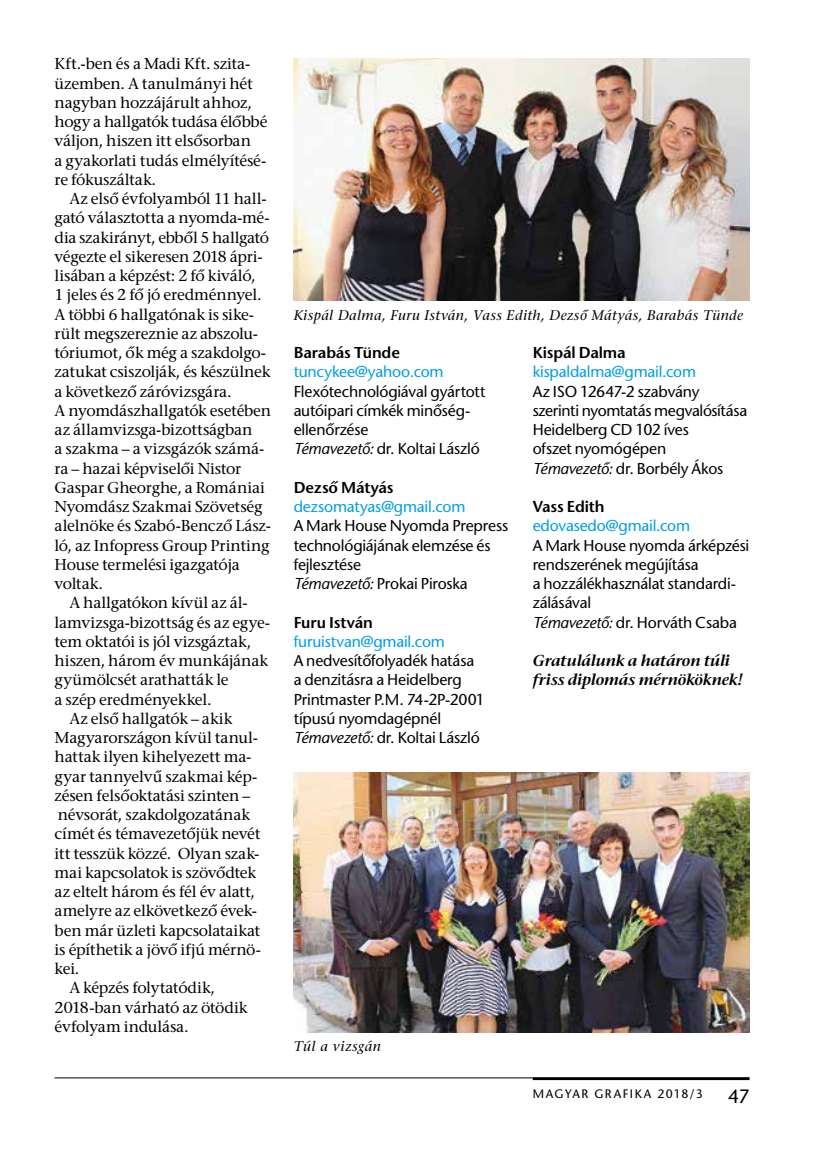
<style>
.page{position:relative;width:819px;height:1166px;background:#fff}
.page>*{position:absolute;margin:0;border:0;box-sizing:border-box;transform-origin:0 0}
.t1{font:19.25px "ITC Stone Sans";color:#000}
.t2{font:15.75px/19.2px "ITC Stone Serif";letter-spacing:-.015em;color:#000}
.t3{font:15.75px/19.2px "ITC Stone Sans";letter-spacing:-.015em;color:#000}
.t4{font:15.75px "ITC Stone Sans";letter-spacing:-.015em;color:#009ee3}
.t5{font:600 15.75px "ITC Stone Sans";letter-spacing:-.01em;color:#000}
.t6{font:italic 600 15.75px/19.2px "ITC Stone Serif";letter-spacing:-.015em;color:#000}
.t7{font:italic 14px "ITC Stone Serif";letter-spacing:.03em;color:#000}
.t8{font:12.25px "ITC Stone Sans";letter-spacing:.12em;color:#000}
.s1{font-style:italic}
</style>
<div class="page">
<hr style="left:55px;top:1077px;width:694px;height:1px;background:#000">
<hr style="left:532px;top:1077px;width:217px;height:3px;background:#000">
<img style="left:294px;top:772px;width:455px;height:260px">
<img style="left:294px;top:58px;width:455px;height:242px">
<p class="t2" style="left:55px;top:57px;width:214px">Kft.-ben és a Madi Kft. szita&shy;üzemben. A tanulmányi hét nagyban hozzájárult ahhoz, hogy a hallgatók tudása élőbbé váljon, hiszen itt elsősorban<br>a gyakorlati tudás elmélyítésé&shy;re fókuszáltak.</p>
<p class="t2" style="left:69px;top:191px;width:198px">Az első évfolyamból 11 hall-</p>
<p class="t2" style="left:55px;top:211px;width:216px">gató választotta a nyomda-mé-</p>
<p class="t2" style="left:55px;top:230px;width:216px">dia szakirányt, ebből 5 hallgató</p>
<p class="t2" style="left:55px;top:249px;width:210px">végezte el sikeresen 2018 ápri-</p>
<p class="t2" style="left:55px;top:268px;width:202px">lisában a képzést: 2 fő kiváló,</p>
<p class="t2" style="left:55px;top:287px;width:209px">1 jeles és 2 fő jó eredménnyel.</p>
<p class="t2" style="left:55px;top:307px;width:201px">A többi 6 hallgatónak is sike-</p>
<p class="t2" style="left:55px;top:326px;width:205px">rült megszereznie az abszolu-</p>
<p class="t2" style="left:55px;top:345px;width:213px">tóriumot, ők még a szakdolgo-</p>
<p class="t2" style="left:55px;top:364px;width:217px">zatukat csiszolják, és készülnek</p>
<p class="t2" style="left:55px;top:384px;width:178px">a következő záróvizsgára.</p>
<p class="t2" style="left:55px;top:403px;width:218px">A nyomdászhallgatók esetében</p>
<p class="t2" style="left:55px;top:422px;width:199px">az államvizsga-bizottságban</p>
<p class="t2" style="left:55px;top:441px;width:211px">a szakma – a vizsgázók számá-</p>
<p class="t2" style="left:55px;top:461px;width:188px">ra – hazai képviselői Nistor</p>
<p class="t2" style="left:55px;top:480px;width:212px">Gaspar Gheorghe, a Romániai</p>
<p class="t2" style="left:55px;top:499px;width:209px">Nyomdász Szakmai Szövetség</p>
<p class="t2" style="left:55px;top:518px;width:218px">alelnöke és Szabó-Bencző Lász-</p>
<p class="t2" style="left:55px;top:538px;width:216px">ló, az Infopress Group Printing</p>
<p class="t2" style="left:55px;top:557px;width:187px">House termelési igazgatója</p>
<p class="t2" style="left:55px;top:576px;width:50px">voltak.</p>
<p class="t2" style="left:69px;top:595px;width:180px">A hallgatókon kívül az ál-</p>
<p class="t2" style="left:55px;top:615px;width:217px">lamvizsga-bizottság és az egye-</p>
<p class="t2" style="left:55px;top:634px;width:198px">tem oktatói is jól vizsgáztak,</p>
<p class="t2" style="left:55px;top:653px;width:215px">hiszen, három év munkájának</p>
<p class="t2" style="left:55px;top:672px;width:175px">gyümölcsét arathatták le</p>
<p class="t2" style="left:55px;top:692px;width:158px">a szép eredményekkel.</p>
<p class="t2" style="left:69px;top:711px;width:164px">Az első hallgatók – akik</p>
<p class="t2" style="left:55px;top:730px;width:205px">Magyarországon kívül tanul-</p>
<p class="t2" style="left:55px;top:749px;width:198px">hattak ilyen kihelyezett ma-</p>
<p class="t2" style="left:55px;top:769px;width:204px">gyar tannyelvű szakmai kép-</p>
<p class="t2" style="left:55px;top:788px;width:197px">zésen felsőoktatási szinten –</p>
<p class="t2" style="left:58px;top:807px;width:194px">névsorát, szakdolgozatának</p>
<p class="t2" style="left:55px;top:826px;width:207px">címét és témavezetőjük nevét</p>
<p class="t2" style="left:55px;top:846px;width:206px">itt tesszük közzé. Olyan szak-</p>
<p class="t2" style="left:55px;top:865px;width:203px">mai kapcsolatok is szövődtek</p>
<p class="t2" style="left:55px;top:884px;width:202px">az eltelt három és fél év alatt,</p>
<p class="t2" style="left:55px;top:903px;width:204px">amelyre az elkövetkező évek-</p>
<p class="t2" style="left:55px;top:923px;width:207px">ben már üzleti kapcsolataikat</p>
<p class="t2" style="left:55px;top:942px;width:208px">is építhetik a jövő ifjú mérnö-</p>
<p class="t2" style="left:55px;top:961px;width:26px">kei.</p>
<p class="t2" style="left:69px;top:980px;width:147px">A képzés folytatódik,</p>
<p class="t2" style="left:55px;top:1000px;width:194px">2018-ban várható az ötödik</p>
<p class="t2" style="left:55px;top:1019px;width:135px">évfolyam indulása.</p>
<p class="t7" style="left:294px;top:307px;width:451px">Kispál Dalma, Furu István, Vass Edith, Dezső Mátyás, Barabás Tünde</p>
<p class="t5" style="left:294px;top:344px;width:108px">Barabás Tünde</p>
<p class="t4" style="left:294px;top:363px;width:151px">tuncykee@yahoo.com</p>
<p class="t3" style="left:294px;top:384px;width:193px">Flexótechnológiával gyártott autóipari címkék minőség&shy;ellenőrzése<br><span class="s1">Témavezető:</span> dr. Koltai László</p>
<p class="t5" style="left:294px;top:479px;width:101px">Dezső Mátyás</p>
<p class="t4" style="left:294px;top:498px;width:173px">dezsomatyas@gmail.com</p>
<p class="t3" style="left:294px;top:518px;width:216px">A Mark House Nyomda Prepress technológiájának elemzése és fejlesztése<br><span class="s1">Témavezető:</span> Prokai Piroska</p>
<p class="t5" style="left:294px;top:614px;width:81px">Furu István</p>
<p class="t4" style="left:294px;top:633px;width:153px">furuistvan@gmail.com</p>
<p class="t3" style="left:294px;top:653px;width:193px">A nedvesítőfolyadék hatása a denzitásra a Heidelberg<br>Printmaster P.M. 74-2P-2001 típusú nyomdagépnél<br><span class="s1">Témavezető:</span> dr. Koltai László</p>
<p class="t5" style="left:532px;top:344px;width:94px">Kispál Dalma</p>
<p class="t4" style="left:532px;top:363px;width:165px">kispaldalma@gmail.com</p>
<p class="t3" style="left:532px;top:384px;width:216px">Az ISO 12647-2 szabvány szerinti nyomtatás megvalósítása<br>Heidelberg CD 102 íves<br>ofszet nyomógépen<br><span class="s1">Témavezető:</span> dr. Borbély Ákos</p>
<p class="t5" style="left:532px;top:498px;width:73px">Vass Edith</p>
<p class="t4" style="left:532px;top:517px;width:159px">edovasedo@gmail.com</p>
<p class="t3" style="left:532px;top:538px;width:218px">A Mark House nyomda árképzési rendszerének megújítása<br>a hozzálékhasználat standardi&shy;zálásával<br><span class="s1">Témavezető:</span> dr. Horváth Csaba</p>
<p class="t6" style="left:532px;top:653px;width:211px">Gratulálunk a határon túli friss diplomás mérnököknek!</p>
<p class="t7" style="left:294px;top:1039px;width:89px">Túl a vizsgán</p>
<p class="t8" style="left:532px;top:1087px;width:171px">MAGYAR GRAFIKA 2018/3</p>
<p class="t1" style="left:728px;top:1085px;width:23px">47</p>
</div>
